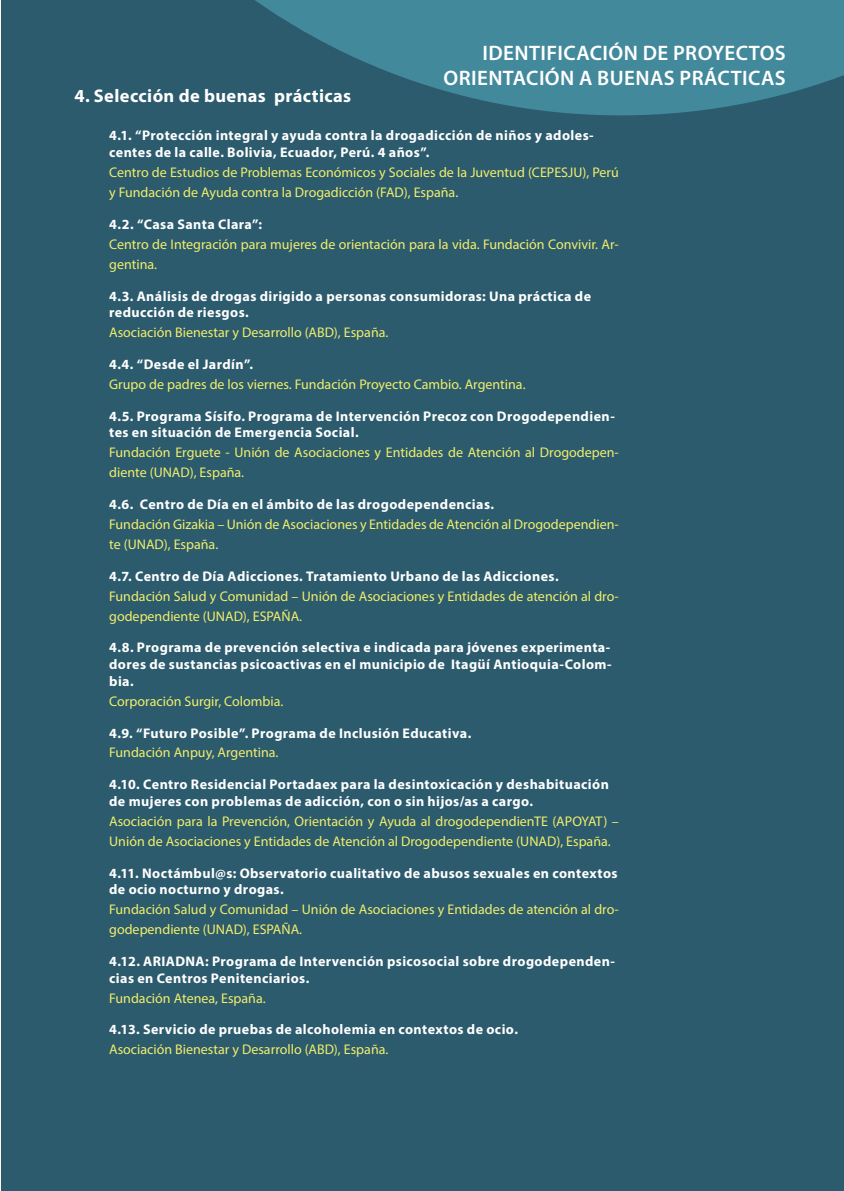
<style>
.page{position:relative;width:844px;height:1191px;background:#fff}
.page>*{position:absolute;margin:0;border:0;box-sizing:border-box;transform-origin:0 0}
.t1{font:600 21px/25.2px "Myriad Pro";letter-spacing:.02em;color:#fff;text-align:right}
.t2{font:700 18.38px "Myriad Pro";letter-spacing:.02em;color:#fff}
.t3{font:700 14px/16.8px "Myriad Pro";letter-spacing:.03em;color:#fff}
.t4{font:14px/19.9px "Myriad Pro";color:#f2ee6b}
</style>
<div class="page">
<div style="left:1px;top:0;width:842px;height:1191px;background:#2c5b6d"></div>
<svg style="left:255px;top:0;width:588px;height:115px;fill:#43899c"></svg>
<h1 class="t1" style="left:443px;top:40px;width:344px">IDENTIFICACIÓN DE PROYECTOS<br>ORIENTACIÓN A BUENAS PRÁCTICAS</h1>
<h2 class="t2" style="left:74px;top:83px;width:278px">4. Selección de buenas prácticas</h2>
<p class="t3" style="left:109px;top:127px;width:486px">4.1. “Protección integral y ayuda contra la drogadicción de niños y adoles&shy;centes de la calle. Bolivia, Ecuador, Perú. 4 años”.</p>
<p class="t4" style="left:109px;top:162px;width:511px">Centro de Estudios de Problemas Económicos y Sociales de la Juventud (CEPESJU), Perú y Fundación de Ayuda contra la Drogadicción (FAD), España.</p>
<p class="t3" style="left:109px;top:215px;width:154px">4.2. “Casa Santa Clara”:</p>
<p class="t4" style="left:109px;top:234px;width:511px">Centro de Integración para mujeres de orientación para la vida. Fundación Convivir. Ar&shy;gentina.</p>
<p class="t3" style="left:109px;top:287px;width:483px">4.3. Análisis de drogas dirigido a personas consumidoras: Una práctica de reducción de riesgos.</p>
<p class="t4" style="left:109px;top:322px;width:280px">Asociación Bienestar y Desarrollo (ABD), España.</p>
<p class="t3" style="left:109px;top:355px;width:145px">4.4. “Desde el Jardín”.</p>
<p class="t4" style="left:109px;top:374px;width:418px">Grupo de padres de los viernes. Fundación Proyecto Cambio. Argentina.</p>
<p class="t3" style="left:109px;top:407px;width:507px">4.5. Programa Sísifo. Programa de Intervención Precoz con Drogodependien&shy;tes en situación de Emergencia Social.</p>
<p class="t4" style="left:109px;top:442px;width:511px">Fundación Erguete - Unión de Asociaciones y Entidades de Atención al Drogodepen&shy;diente (UNAD), España.</p>
<p class="t3" style="left:109px;top:495px;width:386px">4.6. Centro de Día en el ámbito de las drogodependencias.</p>
<p class="t4" style="left:109px;top:514px;width:511px">Fundación Gizakia – Unión de Asociaciones y Entidades de Atención al Drogodependien&shy;te (UNAD), España.</p>
<p class="t3" style="left:109px;top:567px;width:451px">4.7. Centro de Día Adicciones. Tratamiento Urbano de las Adicciones.</p>
<p class="t4" style="left:109px;top:585px;width:511px">Fundación Salud y Comunidad – Unión de Asociaciones y Entidades de atención al dro&shy;godependiente (UNAD), ESPAÑA.</p>
<p class="t3" style="left:109px;top:638px;width:504px;text-align:justify">4.8. Programa de prevención selectiva e indicada para jóvenes experimenta&shy;dores de sustancias psicoactivas en el municipio de Itagüí Antioquia-Colom&shy;bia.</p>
<p class="t4" style="left:109px;top:691px;width:176px">Corporación Surgir, Colombia.</p>
<p class="t3" style="left:109px;top:724px;width:363px">4.9. “Futuro Posible”. Programa de Inclusión Educativa.</p>
<p class="t4" style="left:109px;top:742px;width:171px">Fundación Anpuy, Argentina.</p>
<p class="t3" style="left:109px;top:775px;width:501px">4.10. Centro Residencial Portadaex para la desintoxicación y deshabituación de mujeres con problemas de adicción, con o sin hijos/as a cargo.</p>
<p class="t4" style="left:109px;top:811px;width:511px">Asociación para la Prevención, Orientación y Ayuda al drogodependienTE (APOYAT) –<br>Unión de Asociaciones y Entidades de Atención al Drogodependiente (UNAD), España.</p>
<p class="t3" style="left:109px;top:864px;width:510px">4.11. Noctámbul@s: Observatorio cualitativo de abusos sexuales en contextos de ocio nocturno y drogas.</p>
<p class="t4" style="left:109px;top:899px;width:511px">Fundación Salud y Comunidad – Unión de Asociaciones y Entidades de atención al dro&shy;godependiente (UNAD), ESPAÑA.</p>
<p class="t3" style="left:109px;top:952px;width:507px">4.12. ARIADNA: Programa de Intervención psicosocial sobre drogodependen&shy;cias en Centros Penitenciarios.</p>
<p class="t4" style="left:109px;top:987px;width:158px">Fundación Atenea, España.</p>
<p class="t3" style="left:109px;top:1020px;width:410px">4.13. Servicio de pruebas de alcoholemia en contextos de ocio.</p>
<p class="t4" style="left:109px;top:1039px;width:280px">Asociación Bienestar y Desarrollo (ABD), España.</p>
</div>
